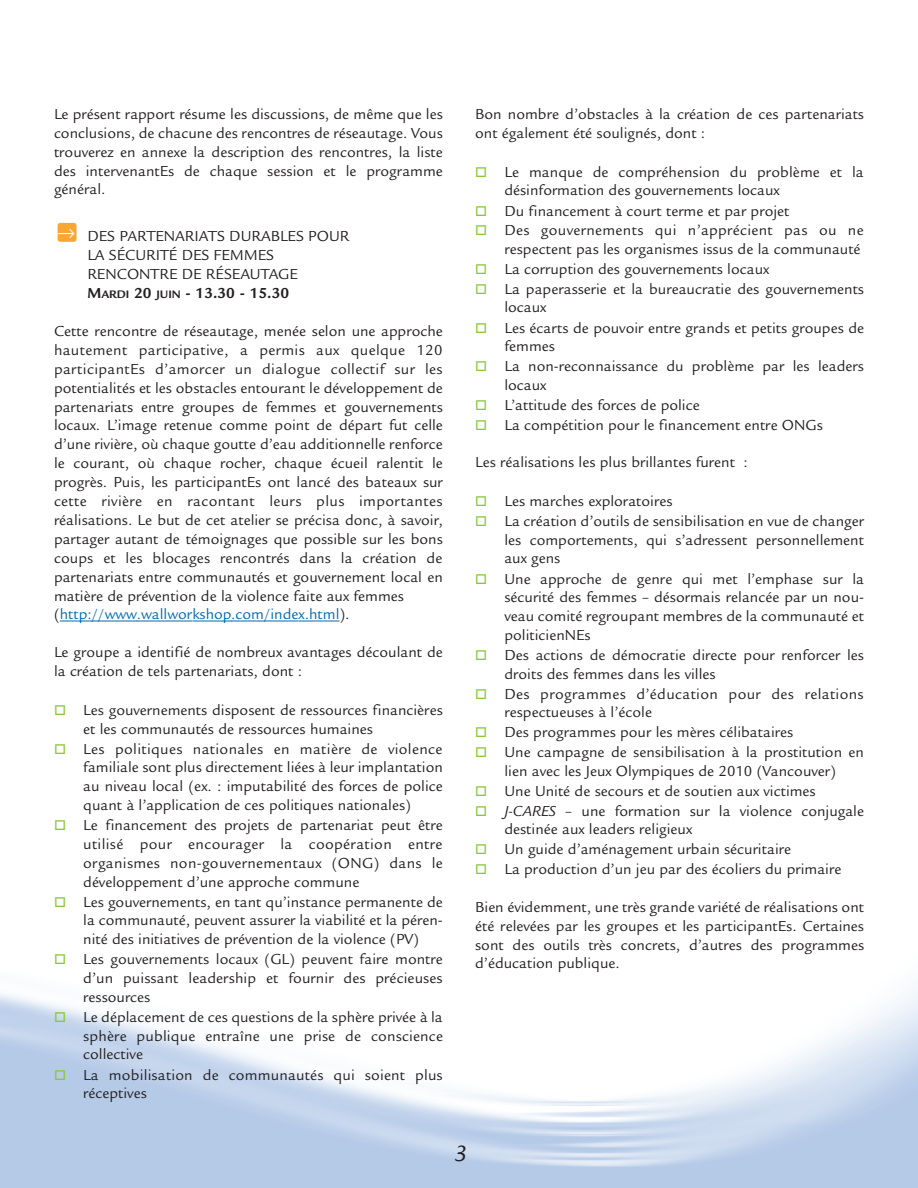
<style>
.page{position:relative;width:918px;height:1188px;background:#fff}
.page>*{position:absolute;margin:0;border:0;box-sizing:border-box;transform-origin:0 0}
.t1{font:italic 21px "Lucida Handwriting";color:#231f20}
.t2{font:15.75px/18.9px "Legacy Sans";color:#231f20}
.t3{font:15.75px/18.6px "Legacy Sans";letter-spacing:.02em;color:#231f20}
.s1{font-weight:700}
.s2{font-weight:700;font-size:11.85px}
.s3{color:#0168b3}
.s4{color:#8bc63e}
.s5{font-style:italic}
</style>
<div class="page">
<hr style="left:60px;top:621px;width:77px;height:1px;background:#0168b3">
<hr style="left:137px;top:621px;width:55px;height:1px;background:#0168b3">
<hr style="left:192px;top:621px;width:40px;height:1px;background:#0168b3">
<hr style="left:231px;top:621px;width:67px;height:1px;background:#0168b3">
<hr style="left:299px;top:621px;width:40px;height:1px;background:#0168b3">
<div style="left:58px;top:223px;width:19px;height:19px;background:#faa633;border-radius:3px"></div>
<p class="t2" style="left:54px;top:106px;width:390px;text-align:justify">Le présent rapport résume les discussions, de même que les conclusions, de chacune des rencontres de réseautage. Vous trouverez en annexe la description des rencontres, la liste des intervenantEs de chaque session et le programme général.</p>
<p class="t2" style="left:87px;top:229px;width:264px">DES PARTENARIATS DURABLES POUR<br>LA SÉCURITÉ DES FEMMES<br>RENCONTRE DE RÉSEAUTAGE<br><span class="s1">M</span><span class="s2">ARDI</span> <span class="s1">20</span> <span class="s2">JUIN</span> <span class="s1">- 13.30 - 15.30</span></p>
<p class="t2" style="left:54px;top:323px;width:390px">Cette rencontre de réseautage, menée selon une approche hautement participative, a permis aux quelque 120 participantEs d’amorcer un dialogue collectif sur les potentialités et les obstacles entourant le développement de partenariats entre groupes de femmes et gouvernements locaux. L’image retenue comme point de départ fut celle d’une rivière, où chaque goutte d’eau additionnelle renforce le courant, où chaque rocher, chaque écueil ralentit le progrès. Puis, les participantEs ont lancé des bateaux sur cette rivière en racontant leurs plus importantes réalisations. Le but de cet atelier se précisa donc, à savoir, partager autant de témoignages que possible sur les bons coups et les blocages rencontrés dans la création de partenariats entre communautés et gouvernement local en matière de prévention de la violence faite aux femmes (<span class="s3">http://www.wallworkshop.com/index.html</span>).</p>
<p class="t2" style="left:54px;top:644px;width:390px">Le groupe a identifié de nombreux avantages découlant de la création de tels partenariats, dont :</p>
<p class="t2" style="left:83px;top:702px;width:361px;text-indent:-29px"><span class="s4">□</span> Les gouvernements disposent de ressources financières et les communautés de ressources humaines</p>
<p class="t2" style="left:83px;top:741px;width:361px;text-align:justify;text-indent:-29px"><span class="s4">□</span> Les politiques nationales en matière de violence familiale sont plus directement liées à leur implantation au niveau local (ex. : imputabilité des forces de police quant à l’application de ces politiques nationales)</p>
<p class="t2" style="left:83px;top:818px;width:361px;text-align:justify;text-indent:-29px"><span class="s4">□</span> Le financement des projets de partenariat peut être utilisé pour encourager la coopération entre organismes non-gouvernementaux (ONG) dans le développement d’une approche commune</p>
<p class="t2" style="left:83px;top:894px;width:361px;text-align:justify;text-indent:-29px"><span class="s4">□</span> Les gouvernements, en tant qu’instance permanente de la communauté, peuvent assurer la viabilité et la péren&shy;nité des initiatives de prévention de la violence (PV)</p>
<p class="t2" style="left:83px;top:952px;width:361px;text-align:justify;text-indent:-29px"><span class="s4">□</span> Les gouvernements locaux (GL) peuvent faire montre d’un puissant leadership et fournir des précieuses ressources</p>
<p class="t2" style="left:83px;top:1009px;width:361px;text-align:justify;text-indent:-29px"><span class="s4">□</span> Le déplacement de ces questions de la sphère privée à la sphère publique entraîne une prise de conscience collective</p>
<p class="t2" style="left:83px;top:1067px;width:361px;text-indent:-29px"><span class="s4">□</span> La mobilisation de communautés qui soient plus réceptives</p>
<p class="t2" style="left:475px;top:106px;width:390px">Bon nombre d’obstacles à la création de ces partenariats ont également été soulignés, dont :</p>
<p class="t2" style="left:504px;top:164px;width:361px;text-indent:-29px"><span class="s4">□</span> Le manque de compréhension du problème et la désinformation des gouvernements locaux</p>
<p class="t2" style="left:475px;top:203px;width:316px"><span class="s4">□</span> Du financement à court terme et par projet</p>
<p class="t2" style="left:475px;top:223px;width:390px;text-align:right"><span class="s4">□</span> Des gouvernements qui n’apprécient pas ou ne respectent pas les organismes issus de la communauté</p>
<p class="t2" style="left:475px;top:261px;width:296px"><span class="s4">□</span> La corruption des gouvernements locaux</p>
<p class="t2" style="left:504px;top:281px;width:361px;text-indent:-29px"><span class="s4">□</span> La paperasserie et la bureaucratie des gouvernements locaux</p>
<p class="t2" style="left:504px;top:320px;width:361px;text-indent:-29px"><span class="s4">□</span> Les écarts de pouvoir entre grands et petits groupes de femmes</p>
<p class="t2" style="left:504px;top:359px;width:361px;text-indent:-29px"><span class="s4">□</span> La non-reconnaissance du problème par les leaders locaux</p>
<p class="t2" style="left:475px;top:397px;width:226px"><span class="s4">□</span> L’attitude des forces de police</p>
<p class="t2" style="left:475px;top:417px;width:349px"><span class="s4">□</span> La compétition pour le financement entre ONGs</p>
<p class="t2" style="left:475px;top:454px;width:274px">Les réalisations les plus brillantes furent :</p>
<p class="t2" style="left:475px;top:493px;width:199px"><span class="s4">□</span> Les marches exploratoires</p>
<p class="t2" style="left:504px;top:513px;width:361px;text-align:justify;text-indent:-29px"><span class="s4">□</span> La création d’outils de sensibilisation en vue de changer les comportements, qui s’adressent personnellement aux gens</p>
<p class="t2" style="left:504px;top:571px;width:361px;text-align:justify;text-indent:-29px"><span class="s4">□</span> Une approche de genre qui met l’emphase sur la sécurité des femmes – désormais relancée par un nou&shy;veau comité regroupant membres de la communauté et politicienNEs</p>
<p class="t2" style="left:504px;top:647px;width:361px;text-indent:-29px"><span class="s4">□</span> Des actions de démocratie directe pour renforcer les droits des femmes dans les villes</p>
<p class="t3" style="left:504px;top:686px;width:361px;text-indent:-29px"><span class="s4">□</span> Des programmes d’éducation pour des relations respectueuses à l’école</p>
<p class="t2" style="left:475px;top:725px;width:320px"><span class="s4">□</span> Des programmes pour les mères célibataires</p>
<p class="t2" style="left:475px;top:745px;width:390px;text-align:center"><span class="s4">□</span> Une campagne de sensibilisation à la prostitution en lien avec les Jeux Olympiques de 2010 (Vancouver)</p>
<p class="t2" style="left:475px;top:783px;width:342px"><span class="s4">□</span> Une Unité de secours et de soutien aux victimes</p>
<p class="t2" style="left:504px;top:803px;width:361px;text-indent:-29px"><span class="s4">□</span> <span class="s5">J-CARES</span> – une formation sur la violence conjugale destinée aux leaders religieux</p>
<p class="t2" style="left:475px;top:842px;width:318px"><span class="s4">□</span> Un guide d’aménagement urbain sécuritaire</p>
<p class="t2" style="left:475px;top:861px;width:368px"><span class="s4">□</span> La production d’un jeu par des écoliers du primaire</p>
<p class="t2" style="left:475px;top:899px;width:390px;text-align:justify">Bien évidemment, une très grande variété de réalisations ont été relevées par les groupes et les participantEs. Certaines sont des outils très concrets, d’autres des programmes d’éducation publique.</p>
<h1 class="t1" style="left:452px;top:1142px;width:16px">3</h1>
</div>
